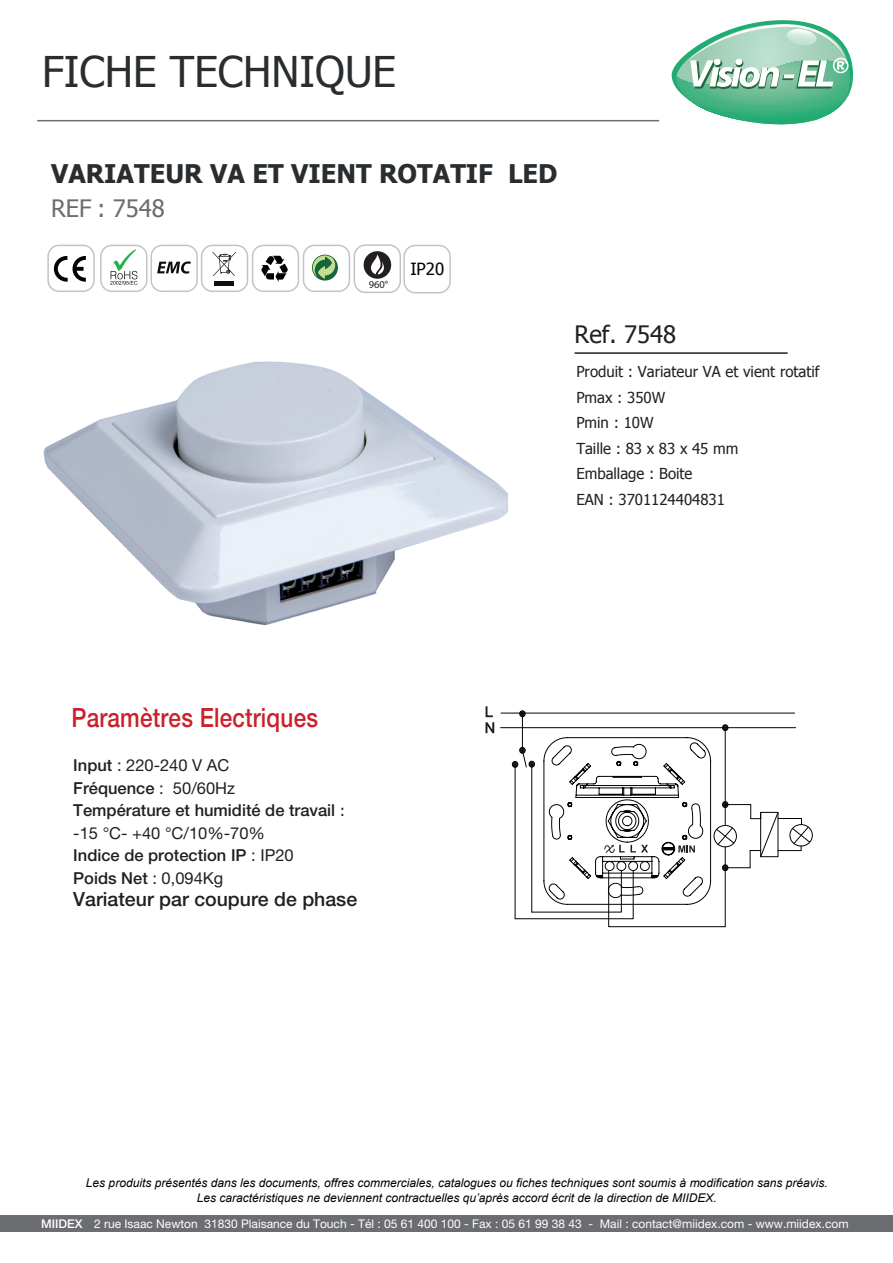
<style>
.page{position:relative;width:893px;height:1263px;background:#fff}
.page>*{position:absolute;margin:0;border:0;box-sizing:border-box;transform-origin:0 0}
.t1{font:42.3px "Tahoma";color:#292d2f}
.t2{font:500 26.55px "Helvetica Neue LT Std";letter-spacing:.01em;color:#cb212b;scale:.85 1}
.t3{font:700 25.65px "Tahoma";color:#292d2f}
.t4{font:24px "Tahoma";color:#6c6d70}
.t5{font:24px "Tahoma";color:#231f20}
.t6{font:500 19.5px "Helvetica Neue LT Std";color:#231f20}
.t7{font:16.8px "Tahoma";color:#000}
.t8{font:500 16.5px/22.5px "Helvetica Neue LT Std";color:#231f20}
.t9{font:15.15px/25.5px "Tahoma";color:#231f20}
.t10{font:italic 12px/14.4px "Arial";color:#000001;text-align:center}
.t11{font:12px "Helvetica Neue LT Std";color:#fff}
.t12{font:10.5px "Myriad Pro";color:#231f20}
.s1{font-weight:400}
.s2{font-family:"Tahoma";font-weight:400;font-size:15.15px}
.s3{font-weight:500}
</style>
<div class="page">
<div style="left:0;top:1215px;width:893px;height:16px;background:#6c6d70"></div>
<hr style="left:37px;top:120px;width:622px;height:1px;background:#6c6d70">
<svg style="left:672px;top:20px;width:181px;height:105px"></svg>
<hr style="left:575px;top:352px;width:213px;height:2px;background:#231f20">
<div style="left:303px;top:245px;width:47px;height:47px;border:1px solid #c1c4c7;border-radius:11px"></div>
<div style="left:100px;top:245px;width:48px;height:47px;border:1px solid #c1c4c7;border-radius:11px"></div>
<div style="left:47px;top:245px;width:48px;height:47px;border:1px solid #c1c4c7;border-radius:11px"></div>
<div style="left:150px;top:245px;width:48px;height:47px;border:1px solid #c1c4c7;border-radius:11px"></div>
<div style="left:201px;top:245px;width:47px;height:47px;border:1px solid #c1c4c7;border-radius:11px"></div>
<div style="left:252px;top:245px;width:47px;height:47px;border:1px solid #c1c4c7;border-radius:11px"></div>
<svg style="left:54px;top:256px;width:32px;height:26px"></svg>
<svg style="left:110px;top:249px;width:28px;height:36px"></svg>
<svg style="left:157px;top:261px;width:34px;height:13px"></svg>
<svg style="left:213px;top:251px;width:23px;height:25px"></svg>
<div style="left:214px;top:281px;width:20px;height:5px;background:#0f0c12"></div>
<svg style="left:261px;top:256px;width:27px;height:26px"></svg>
<svg style="left:312px;top:255px;width:26px;height:26px"></svg>
<div style="left:403px;top:245px;width:48px;height:48px;border:1px solid #c1c4c7;border-radius:11px"></div>
<div style="left:354px;top:244px;width:47px;height:49px;border:1px solid #c1c4c7;border-radius:11px"></div>
<div style="left:364px;top:251px;width:27px;height:28px;background:#231f20;border-radius:50%"></div>
<svg style="left:371px;top:254px;width:13px;height:21px"></svg>
<img style="left:43px;top:361px;width:465px;height:264px">
<svg style="left:486px;top:707px;width:6px;height:10px"></svg>
<svg style="left:486px;top:723px;width:8px;height:10px"></svg>
<div style="left:722px;top:724px;width:6px;height:7px;border:1px solid #030303;border-radius:50%"></div>
<svg style="left:519px;top:711px;width:6px;height:6px"></svg>
<hr style="left:725px;top:728px;width:1px;height:97px;background:#030303">
<div style="left:790px;top:824px;width:22px;height:22px;border:1px solid #030303;border-radius:50%"></div>
<hr style="left:522px;top:713px;width:1px;height:37px;background:#030303">
<hr style="left:500px;top:727px;width:296px;height:1px;background:#030303">
<hr style="left:501px;top:713px;width:294px;height:1px;background:#030303">
<svg style="left:512px;top:737px;width:298px;height:190px"></svg>
<h1 class="t1" style="left:42px;top:43px;width:356px">FICHE TECHNIQUE</h1>
<h3 class="t3" style="left:51px;top:156px;width:508px">VARIATEUR VA ET VIENT ROTATIF LED</h3>
<h3 class="t4" style="left:51px;top:192px;width:115px">REF : 7548</h3>
<p class="t12" style="left:369px;top:278px;width:21px">960°</p>
<h3 class="t7" style="left:410px;top:258px;width:35px">IP20</h3>
<h2 class="t2" style="left:72px;top:701px;width:292px">Paramètres Electriques</h2>
<h3 class="t8" style="left:73px;top:754px;width:273px">Input <span class="s1">: 220-240 V AC<br></span>Fréquence <span class="s1">: 50/60Hz<br></span>Température et humidité de travail <span class="s2">: </span><span class="s1">-15 °C- +40 °C/10%-70%<br></span>Indice de protection IP <span class="s1">: IP20<br></span>Poids Net <span class="s1">: 0,094Kg</span></h3>
<h3 class="t6" style="left:73px;top:888px;width:285px">Variateur par coupure de phase</h3>
<h3 class="t5" style="left:575px;top:318px;width:103px">Ref. 7548</h3>
<p class="t9" style="left:576px;top:358px;width:245px">Produit : Variateur VA et vient rotatif<br>Pmax : 350W<br>Pmin : 10W<br>Taille : 83 x 83 x 45 mm<br>Emballage : Boite<br>EAN : 3701124404831</p>
<p class="t10" style="left:86px;top:1176px;width:743px">Les produits présentés dans les documents, offres commerciales, catalogues ou fiches techniques sont soumis à modification sans préavis.<br>Les caractéristiques ne deviennent contractuelles qu’après accord écrit de la direction de MIIDEX.</p>
<p class="t11" style="left:41px;top:1216px;width:809px"><span class="s3">MIIDEX</span> 2 rue Isaac Newton 31830 Plaisance du Touch - Tél : 05 61 400 100 - Fax : 05 61 99 38 43 - Mail : contact@miidex.com - www.miidex.com</p>
</div>
